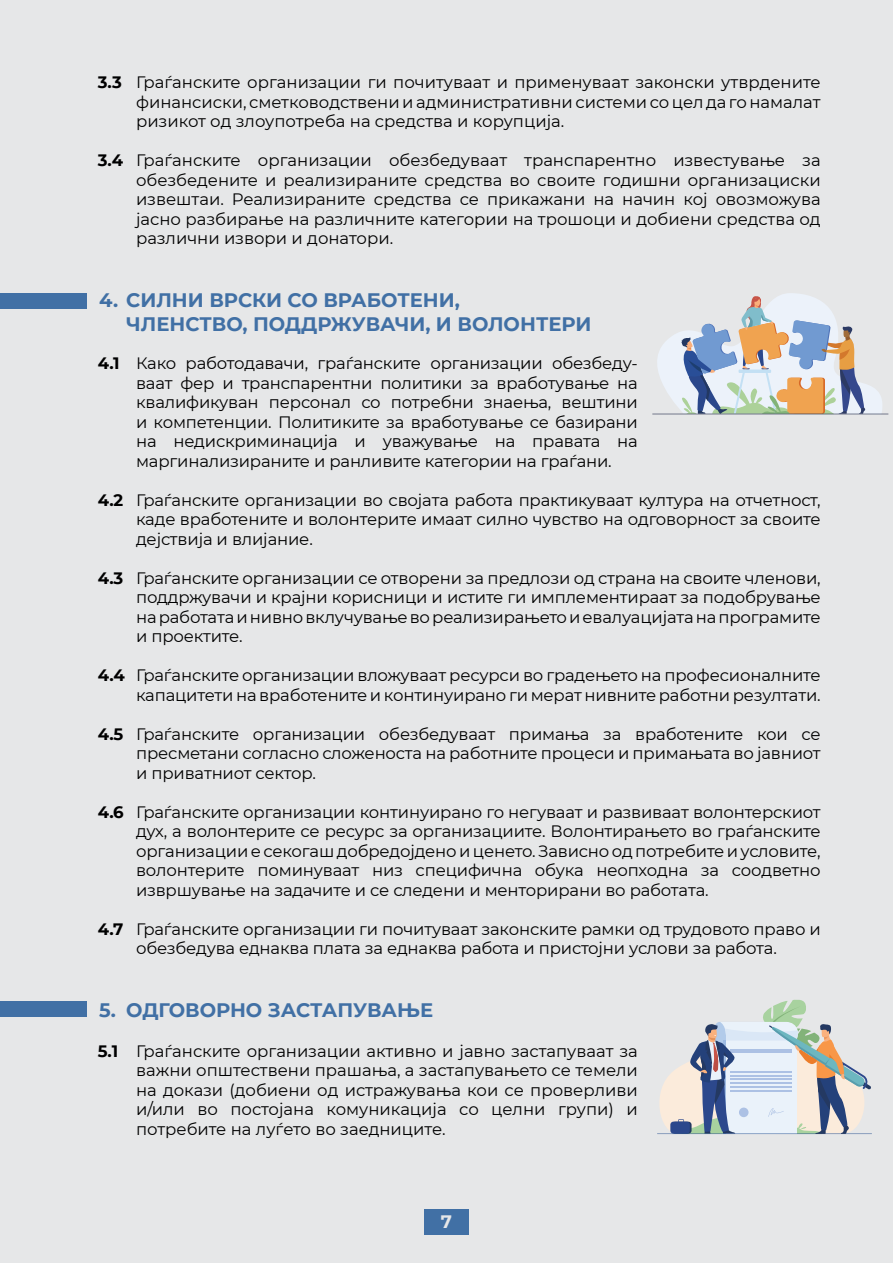
<style>
.page{position:relative;width:893px;height:1263px;background:#e6e7e8}
.page>*{position:absolute;margin:0;border:0;box-sizing:border-box;transform-origin:0 0}
.t1{font:700 19.5px/23.4px "Montserrat";color:#4170a5}
.t2{font:700 18px "Montserrat";color:#e6e7e8}
.t3{font:16.5px/19.5px "Montserrat";letter-spacing:-.01em;color:#000;text-align:justify}
.s1{font-weight:700}
</style>
<div class="page">
<div style="left:424px;top:1209px;width:45px;height:25px;background:#4170a5"></div>
<div style="left:0;top:293px;width:86px;height:16px;background:#4170a5"></div>
<div style="left:0;top:1001px;width:86px;height:16px;background:#4170a5"></div>
<svg style="left:652px;top:293px;width:237px;height:122px"></svg>
<svg style="left:657px;top:999px;width:215px;height:136px"></svg>
<p class="t3" style="left:136px;top:72px;width:686px;text-indent:-38px"><span class="s1">3.3</span> Граѓанските организации ги почитуваат и применуваат законски утврдените финансиски, сметководствени и административни системи со цел да го намалат ризикот од злоупотреба на средства и корупција.</p>
<p class="t3" style="left:136px;top:150px;width:686px;text-indent:-38px"><span class="s1">3.4</span> Граѓанските организации обезбедуваат транспарентно известување за обезбедените и реализираните средства во своите годишни организациски извештаи. Реализираните средства се прикажани на начин кој овозможува јасно разбирање на различните категории на трошоци и добиени средства од различни извори и донатори.</p>
<p class="t1" style="left:126px;top:288px;width:467px;text-indent:-27px">4. СИЛНИ ВРСКИ СО ВРАБОТЕНИ,<br>ЧЛЕНСТВО, ПОДДРЖУВАЧИ, И ВОЛОНТЕРИ</p>
<p class="t3" style="left:136px;top:353px;width:503px;text-indent:-38px"><span class="s1">4.1</span> Како работодавачи, граѓанските организации обезбеду&shy;ваат фер и транспарентни политики за вработување на квалификуван персонал со потребни знаења, вештини и компетенции. Политиките за вработување се базирани на недискриминација и уважување на правата на маргинализираните и ранливите категории на граѓани.</p>
<p class="t3" style="left:136px;top:490px;width:686px;text-indent:-38px"><span class="s1">4.2</span> Граѓанските организации во својата работа практикуваат култура на отчетност, каде вработените и волонтерите имаат силно чувство на одговорност за своите дејствија и влијание.</p>
<p class="t3" style="left:136px;top:568px;width:686px;text-indent:-38px"><span class="s1">4.3</span> Граѓанските организации се отворени за предлози од страна на своите членови, поддржувачи и крајни корисници и истите ги имплементираат за подобрување на работата и нивно вклучување во реализирањето и евалуацијата на програмите и проектите.</p>
<p class="t3" style="left:98px;top:665px;width:724px;text-align:right"><span class="s1">4.4</span> Граѓанските организации вложуваат ресурси во градењето на професионалните капацитети на вработените и континуирано ги мерат нивните работни резултати.</p>
<p class="t3" style="left:136px;top:724px;width:686px;text-indent:-38px"><span class="s1">4.5</span> Граѓанските организации обезбедуваат примања за вработените кои се пресметани согласно сложеноста на работните процеси и примањата во јавниот и приватниот сектор.</p>
<p class="t3" style="left:136px;top:802px;width:686px;text-indent:-38px"><span class="s1">4.6</span> Граѓанските организации континуирано го негуваат и развиваат волонтерскиот дух, а волонтерите се ресурс за организациите. Волонтирањето во граѓанските организации е секогаш добредојдено и ценето. Зависно од потребите и условите, волонтерите поминуваат низ специфична обука неопходна за соодветно извршување на задачите и се следени и менторирани во работата.</p>
<p class="t3" style="left:98px;top:919px;width:724px;text-align:center"><span class="s1">4.7</span> Граѓанските организации ги почитуваат законските рамки од трудовото право и обезбедува еднаква плата за еднаква работа и пристојни услови за работа.</p>
<p class="t1" style="left:99px;top:998px;width:335px">5. ОДГОВОРНО ЗАСТАПУВАЊЕ</p>
<p class="t3" style="left:136px;top:1040px;width:503px;text-indent:-38px"><span class="s1">5.1</span> Граѓанските организации активно и јавно застапуваат за важни општествени прашања, а застапувањето се темели на докази (добиени од истражувања кои се проверливи и/или во постојана комуникација со целни групи) и потребите на луѓето во заедниците.</p>
<p class="t2" style="left:441px;top:1208px;width:13px">7</p>
</div>
